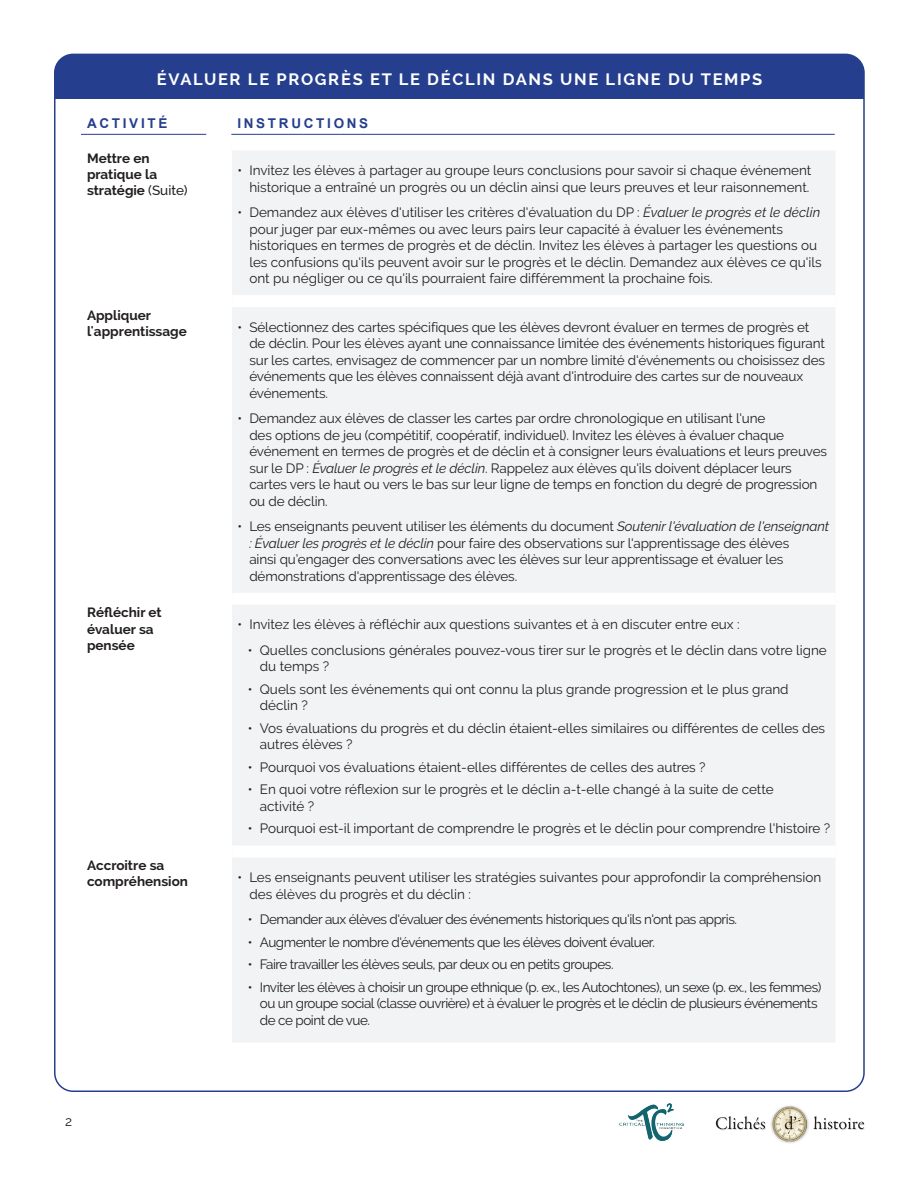
<style>
.page{position:relative;width:918px;height:1188px;background:#fff}
.page>*{position:absolute;margin:0;border:0;box-sizing:border-box;transform-origin:0 0}
.t1{font:700 16.5px "Raleway";letter-spacing:.1em;color:#fff}
.t2{font:13.5px/16.5px "Raleway";letter-spacing:-.01em;color:#231f20}
.t3{font:13.5px/16.5px "Raleway";letter-spacing:-.035em;color:#231f20}
.Table_Column_sub-hea{font:700 13.5px/16.2px "Raleway";color:#231f20}
.Table_Header{font:700 13.5px "Arial";letter-spacing:.2em;color:#253f8e}
.s1{font-weight:500}
.s2{font-style:italic}
</style>
<div class="page">
<div style="left:55px;top:54px;width:809px;height:45px;background:#253f8e"></div>
<img style="left:619px;top:1104px;width:65px;height:37px">
<div style="left:770px;top:1104px;width:40px;height:40px;background:#231f20;opacity:.37"></div>
<img style="left:772px;top:1107px;width:35px;height:35px">
<svg style="left:785px;top:1116px;width:11px;height:14px"></svg>
<svg style="left:813px;top:1116px;width:52px;height:14px"></svg>
<svg style="left:716px;top:1116px;width:50px;height:14px"></svg>
<div style="left:232px;top:151px;width:603px;height:891px;background:#f2f3f4"></div>
<div style="left:232px;top:295px;width:604px;height:12px;background:#fff"></div>
<div style="left:232px;top:593px;width:604px;height:12px;background:#fff"></div>
<div style="left:232px;top:845px;width:604px;height:12px;background:#fff"></div>
<hr style="left:81px;top:134px;width:125px;height:1px;background:#253f8e">
<hr style="left:231px;top:134px;width:604px;height:1px;background:#253f8e">
<p class="t1" style="left:157px;top:69px;width:607px">ÉVALUER LE PROGRÈS ET LE DÉCLIN DANS UNE LIGNE DU TEMPS</p>
<p class="Table_Header" style="left:87px;top:114px;width:82px">ACTIVITÉ</p>
<p class="Table_Header" style="left:237px;top:114px;width:132px">INSTRUCTIONS</p>
<p class="Table_Column_sub-hea" style="left:87px;top:150px;width:102px">Mettre en pratique la stratégie <span class="s1">(Suite)</span></p>
<p class="t2" style="left:237px;top:162px;width:576px;text-align:right">• Invitez les élèves à partager au groupe leurs conclusions pour savoir si chaque événement historique a entraîné un progrès ou un déclin ainsi que leurs preuves et leur raisonnement.</p>
<p class="t2" style="left:249px;top:204px;width:574px;text-indent:-12px">• Demandez aux élèves d'utiliser les critères d'évaluation du DP : <span class="s2">Évaluer le progrès et le déclin </span>pour juger par eux-mêmes ou avec leurs pairs leur capacité à évaluer les événements historiques en termes de progrès et de déclin. Invitez les élèves à partager les questions ou les confusions qu'ils peuvent avoir sur le progrès et le déclin. Demandez aux élèves ce qu'ils ont pu négliger ou ce qu'ils pourraient faire différemment la prochaine fois.</p>
<p class="Table_Column_sub-hea" style="left:87px;top:307px;width:101px">Appliquer l'apprentissage</p>
<p class="t2" style="left:249px;top:319px;width:577px;text-indent:-12px">• Sélectionnez des cartes spécifiques que les élèves devront évaluer en termes de progrès et de déclin. Pour les élèves ayant une connaissance limitée des événements historiques figurant sur les cartes, envisagez de commencer par un nombre limité d'événements ou choisissez des événements que les élèves connaissent déjà avant d'introduire des cartes sur de nouveaux événements.</p>
<p class="t2" style="left:249px;top:410px;width:579px;text-indent:-12px">• Demandez aux élèves de classer les cartes par ordre chronologique en utilisant l'une<br>des options de jeu (compétitif, coopératif, individuel). Invitez les élèves à évaluer chaque événement en termes de progrès et de déclin et à consigner leurs évaluations et leurs preuves sur le DP : <span class="s2">Évaluer le progrès et le déclin</span>. Rappelez aux élèves qu'ils doivent déplacer leurs cartes vers le haut ou vers le bas sur leur ligne de temps en fonction du degré de progression ou de déclin.</p>
<p class="t2" style="left:249px;top:518px;width:581px;text-indent:-12px">• Les enseignants peuvent utiliser les éléments du document <span class="s2">Soutenir l'évaluation de l'enseignant : Évaluer les progrès et le déclin</span> pour faire des observations sur l'apprentissage des élèves<br>ainsi qu’engager des conversations avec les élèves sur leur apprentissage et évaluer les démonstrations d'apprentissage des élèves.</p>
<p class="Table_Column_sub-hea" style="left:87px;top:605px;width:76px">Réfléchir et évaluer sa pensée</p>
<p class="t2" style="left:237px;top:616px;width:504px">• Invitez les élèves à réfléchir aux questions suivantes et à en discuter entre eux :</p>
<p class="t2" style="left:260px;top:642px;width:568px;text-indent:-12px">• Quelles conclusions générales pouvez-vous tirer sur le progrès et le déclin dans votre ligne du temps ?</p>
<p class="t2" style="left:260px;top:681px;width:530px;text-indent:-12px">• Quels sont les événements qui ont connu la plus grande progression et le plus grand déclin ?</p>
<p class="t2" style="left:260px;top:720px;width:567px;text-indent:-12px">• Vos évaluations du progrès et du déclin étaient-elles similaires ou différentes de celles des autres élèves ?</p>
<p class="t2" style="left:248px;top:759px;width:459px">• Pourquoi vos évaluations étaient-elles différentes de celles des autres ?</p>
<p class="t2" style="left:260px;top:781px;width:515px;text-indent:-12px">• En quoi votre réflexion sur le progrès et le déclin a-t-elle changé à la suite de cette activité ?</p>
<p class="t2" style="left:248px;top:820px;width:584px">• Pourquoi est-il important de comprendre le progrès et le déclin pour comprendre l'histoire ?</p>
<p class="Table_Column_sub-hea" style="left:87px;top:857px;width:103px">Accroitre sa compréhension</p>
<p class="t2" style="left:249px;top:869px;width:573px;text-indent:-12px">• Les enseignants peuvent utiliser les stratégies suivantes pour approfondir la compréhension des élèves du progrès et du déclin :</p>
<p class="t3" style="left:248px;top:911px;width:491px">• Demander aux élèves d'évaluer des événements historiques qu'ils n'ont pas appris.</p>
<p class="t3" style="left:248px;top:934px;width:409px">• Augmenter le nombre d'événements que les élèves doivent évaluer.</p>
<p class="t3" style="left:248px;top:956px;width:367px">• Faire travailler les élèves seuls, par deux ou en petits groupes.</p>
<p class="t3" style="left:260px;top:979px;width:563px;text-indent:-12px">• Inviter les élèves à choisir un groupe ethnique (p. ex., les Autochtones), un sexe (p. ex., les femmes) ou un groupe social (classe ouvrière) et à évaluer le progrès et le déclin de plusieurs événements de ce point de vue.</p>
<p class="t2" style="left:65px;top:1113px;width:9px">2</p>
</div>
